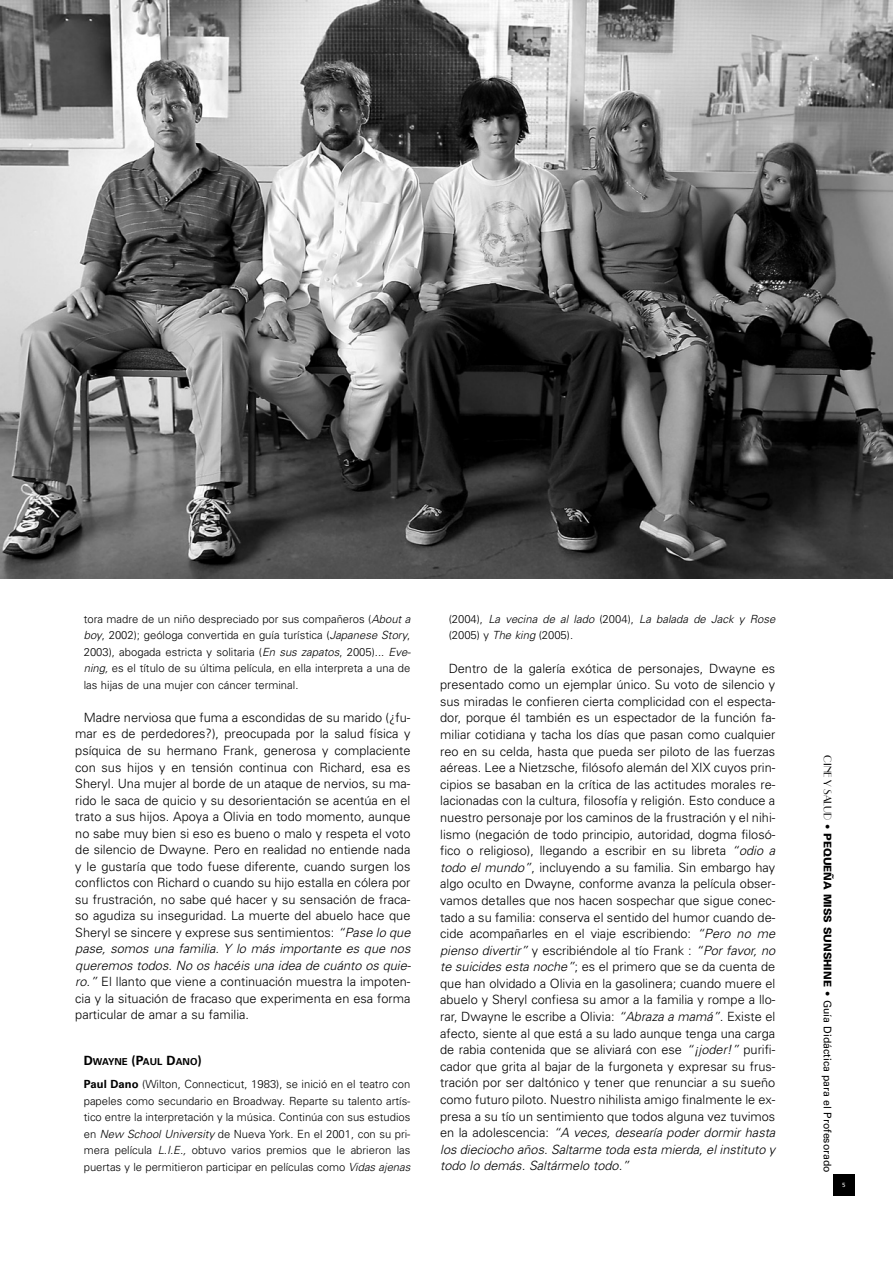
<style>
.page{position:relative;width:893px;height:1263px;background:#fff}
.page>*{position:absolute;margin:0;border:0;box-sizing:border-box;transform-origin:0 0}
.t1{font:300 12.75px/16.6px "Univers";color:#000;text-align:justify}
.t2{font:300 11.25px/16.5px "Univers";color:#000;text-align:justify}
.t3{font:italic 300 11.25px/16.6px "Univers";color:#000}
.t4{font:10.5px "Univers";color:#000}
.t5{font:700 9.6px "Univers";color:#000}
.t6{font:6px "Frutiger";color:#fff}
.s1{font-style:italic}
.s2{font-size:12.75px}
.s3{font-weight:700}
.s4{font-style:normal}
.s5{font-family:"Parisian"}
.s6{font-weight:900}
</style>
<div class="page">
<div style="left:833px;top:1174px;width:21px;height:21px;background:#000"></div>
<img style="left:0;top:0;width:893px;height:578px">
<p class="t2" style="left:84px;top:612px;width:329px">tora madre de un niño despreciado por sus compañeros (<span class="s1">About a boy</span>, 2002); geóloga convertida en guía turística (<span class="s1">Japanese Story</span>, 2003), abogada estricta y solitaria (<span class="s1">En sus zapatos</span>, 2005)... <span class="s1">Eve&shy;ning,</span> es el título de su última película, en ella interpreta a una de las hijas de una mujer con cáncer terminal.</p>
<p class="t1" style="left:75px;top:710px;width:337px;text-indent:9px">Madre nerviosa que fuma a escondidas de su marido (¿fu&shy;mar es de perdedores?), preocupada por la salud física y psíquica de su hermano Frank, generosa y complaciente con sus hijos y en tensión continua con Richard, esa es Sheryl. Una mujer al borde de un ataque de nervios, su ma&shy;rido le saca de quicio y su desorientación se acentúa en el trato a sus hijos. Apoya a Olivia en todo momento, aunque no sabe muy bien si eso es bueno o malo y respeta el voto de silencio de Dwayne. Pero en realidad no entiende nada y le gustaría que todo fuese diferente, cuando surgen los conflictos con Richard o cuando su hijo estalla en cólera por su frustración, no sabe qué hacer y su sensación de fraca&shy;so agudiza su inseguridad. La muerte del abuelo hace que Sheryl se sincere y exprese sus sentimientos: <span class="s1">“Pase lo que pase, somos una familia. Y lo más importante es que nos queremos todos. No os hacéis una idea de cuánto os quie&shy;ro.”</span> El llanto que viene a continuación muestra la impoten&shy;cia y la situación de fracaso que experimenta en esa forma particular de amar a su familia.</p>
<p class="t5" style="left:84px;top:1058px;width:119px"><span class="s2">D</span>WAYNE <span class="s2">(P</span>AUL <span class="s2">D</span>ANO<span class="s2">)</span></p>
<p class="t2" style="left:84px;top:1077px;width:328px"><span class="s3">Paul Dano</span> (Wilton, Connecticut, 1983), se inició en el teatro con papeles como secundario en Broadway. Reparte su talento artís&shy;tico entre la interpretación y la música. Continúa con sus estudios en <span class="s1">New School University</span> de Nueva York. En el 2001, con su pri&shy;mera película <span class="s1">L.I.E.,</span> obtuvo varios premios que le abrieron las puertas y le permitieron participar en películas como <span class="s1">Vidas ajenas</span></p>
<p class="t3" style="left:449px;top:611px;width:328px"><span class="s4">(2004),</span> La vecina de al lado <span class="s4">(2004),</span> La balada de Jack y Rose <span class="s4">(2005) y</span> The king <span class="s4">(2005).</span></p>
<p class="t1" style="left:440px;top:661px;width:337px;text-indent:9px">Dentro de la galería exótica de personajes, Dwayne es presentado como un ejemplar único. Su voto de silencio y sus miradas le confieren cierta complicidad con el especta&shy;dor, porque él también es un espectador de la función fa&shy;miliar cotidiana y tacha los días que pasan como cualquier reo en su celda, hasta que pueda ser piloto de las fuerzas aéreas. Lee a Nietzsche, filósofo alemán del XIX cuyos prin&shy;cipios se basaban en la crítica de las actitudes morales re&shy;lacionadas con la cultura, filosofía y religión. Esto conduce a nuestro personaje por los caminos de la frustración y el nihi&shy;lismo (negación de todo principio, autoridad, dogma filosó&shy;fico o religioso), llegando a escribir en su libreta <span class="s1">“odio a todo el mundo”</span>, incluyendo a su familia. Sin embargo hay algo oculto en Dwayne, conforme avanza la película obser&shy;vamos detalles que nos hacen sospechar que sigue conec&shy;tado a su familia: conserva el sentido del humor cuando de&shy;cide acompañarles en el viaje escribiendo: <span class="s1">“Pero no me pienso divertir”</span> y escribiéndole al tío Frank : <span class="s1">“Por favor, no te suicides esta noche”</span>; es el primero que se da cuenta de que han olvidado a Olivia en la gasolinera; cuando muere el abuelo y Sheryl confiesa su amor a la familia y rompe a llo&shy;rar, Dwayne le escribe a Olivia: <span class="s1">“Abraza a mamá”.</span> Existe el afecto, siente al que está a su lado aunque tenga una carga de rabia contenida que se aliviará con ese <span class="s1">“¡joder!”</span> purifi&shy;cador que grita al bajar de la furgoneta y expresar su frus&shy;tración por ser daltónico y tener que renunciar a su sueño como futuro piloto. Nuestro nihilista amigo finalmente le ex&shy;presa a su tío un sentimiento que todos alguna vez tuvimos en la adolescencia: <span class="s1">“A veces, desearía poder dormir hasta los dieciocho años. Saltarme toda esta mierda, el instituto y todo lo demás. Saltármelo todo.”</span></p>
<p class="t4" style="left:831px;top:755px;width:419px;rotate:90deg"><span class="s5">CINE Y SALUD</span> <span class="s6">• PEQUEÑA MISS SUNSHINE •</span> Guía Didáctica para el Profesorado</p>
<p class="t6" style="left:842px;top:1182px;width:5px">5</p>
</div>
